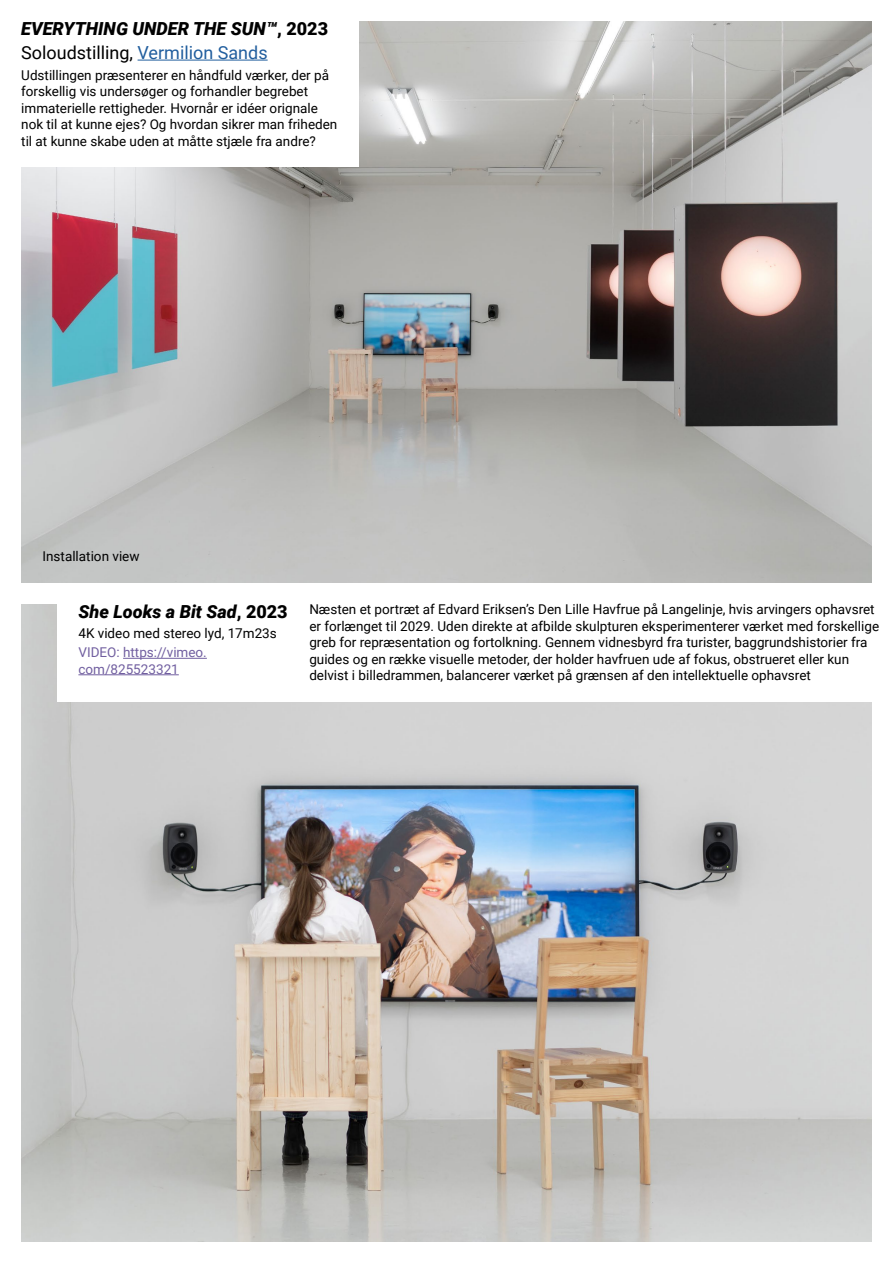
<style>
.page{position:relative;width:893px;height:1263px;background:#fff}
.page>*{position:absolute;margin:0;border:0;box-sizing:border-box;transform-origin:0 0}
.t1{font:italic 900 18px/24px "Roboto";color:#000}
.t2{font:13.5px/16.5px "Roboto";color:#000}
.t3{font:13.5px/16.5px "Roboto";color:#715fa0}
.s1{font-style:normal}
.s2{font-weight:400;font-style:normal}
.s3{font-weight:400;font-style:normal;color:#215e9e}
</style>
<div class="page">
<img style="left:21px;top:604px;width:851px;height:638px">
<div style="left:57px;top:583px;width:252px;height:118px;background:#fff"></div>
<hr style="left:123px;top:658px;width:84px;height:1px;background:#715fa0">
<hr style="left:78px;top:674px;width:101px;height:1px;background:#715fa0">
<div style="left:288px;top:583px;width:605px;height:118px;background:#fff"></div>
<img style="left:21px;top:21px;width:851px;height:562px">
<div style="left:0;top:0;width:359px;height:167px;background:#fff"></div>
<hr style="left:138px;top:60px;width:130px;height:1px;background:#215e9e">
<h1 class="t1" style="left:21px;top:16px;width:308px">EVERYTHING UNDER THE SUN™<span class="s1">, 2023<br></span><span class="s2">Soloudstilling,</span> <span class="s3">Vermilion Sands</span></h1>
<p class="t2" style="left:21px;top:66px;width:318px">Udstillingen præsenterer en håndfuld værker, der på forskellig vis undersøger og forhandler begrebet immaterielle rettigheder. Hvornår er idéer orignale nok til at kunne ejes? Og hvordan sikrer man friheden til at kunne skabe uden at måtte stjæle fra andre?</p>
<p class="t2" style="left:43px;top:548px;width:99px">Installation view</p>
<h1 class="t1" style="left:78px;top:598px;width:211px">She Looks a Bit Sad<span class="s1">, 2023</span></h1>
<p class="t2" style="left:78px;top:625px;width:200px">4K video med stereo lyd, 17m23s</p>
<p class="t3" style="left:78px;top:644px;width:130px">VIDEO: https://vimeo. com/825523321</p>
<p class="t2" style="left:309px;top:600px;width:571px">Næsten et portræt af Edvard Eriksen’s Den Lille Havfrue på Langelinje, hvis arvingers ophavsret er forlænget til 2029. Uden direkte at afbilde skulpturen eksperimenterer værket med forskellige greb for repræsentation og fortolkning. Gennem vidnesbyrd fra turister, baggrundshistorier fra guides og en række visuelle metoder, der holder havfruen ude af fokus, obstrueret eller kun delvist i billedrammen, balancerer værket på grænsen af den intellektuelle ophavsret</p>
</div>
